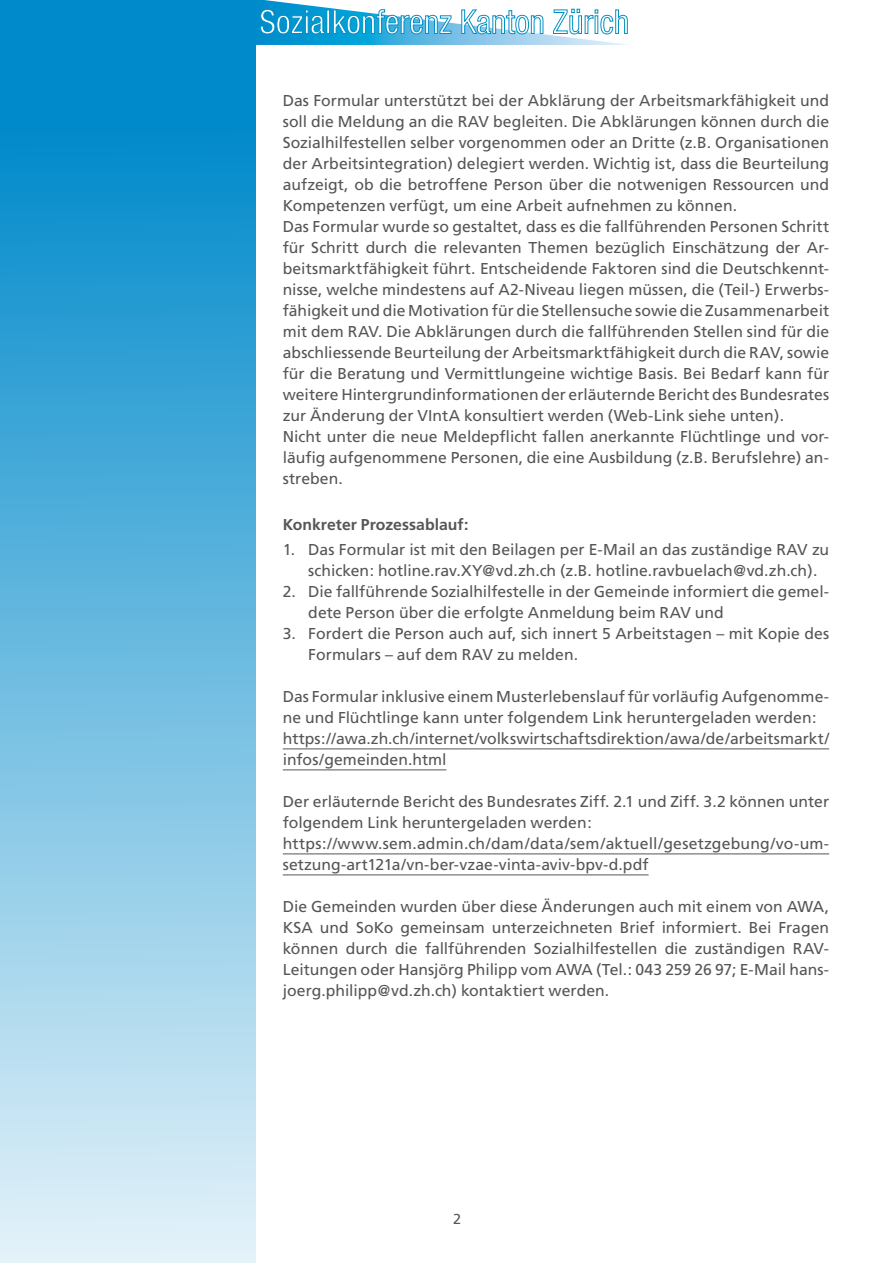
<style>
.page{position:relative;width:893px;height:1263px;background:#fff}
.page>*{position:absolute;margin:0;border:0;box-sizing:border-box;transform-origin:0 0}
.t1{font:15.75px/21px "Frutiger";color:#565655}
.t2{font:700 15.75px "Frutiger";color:#565655}
.t3{font:14.4px "Frutiger";color:#565655}
</style>
<div class="page">
<div style="left:0;top:0;width:255px;height:1263px;background:linear-gradient(to bottom,#0080c7,#e3f1f9)"></div>
<svg style="left:253px;top:0;width:375px;height:45px"></svg>
<hr style="left:283px;top:749px;width:546px;height:1px;background:#565655">
<hr style="left:283px;top:770px;width:163px;height:1px;background:#565655">
<hr style="left:283px;top:854px;width:546px;height:1px;background:#565655">
<hr style="left:283px;top:875px;width:366px;height:1px;background:#565655">
<p class="t1" style="left:283px;top:90px;width:548px">Das Formular unterstützt bei der Abklärung der Arbeitsmarkfähigkeit und soll die Meldung an die RAV begleiten. Die Abklärungen können durch die Sozialhilfestellen selber vorgenommen oder an Dritte (z.B. Organisationen der Arbeitsintegration) delegiert werden. Wichtig ist, dass die Beurteilung aufzeigt, ob die betroffene Person über die notwenigen Ressourcen und Kompetenzen verfügt, um eine Arbeit aufnehmen zu können.<br>Das Formular wurde so gestaltet, dass es die fallführenden Personen Schritt für Schritt durch die relevanten Themen bezüglich Einschätzung der Ar&shy;beitsmarktfähigkeit führt. Entscheidende Faktoren sind die Deutschkennt&shy;nisse, welche mindestens auf A2-Niveau liegen müssen, die (Teil-) Erwerbs&shy;fähigkeit und die Motivation für die Stellensuche sowie die Zusammenarbeit mit dem RAV. Die Abklärungen durch die fallführenden Stellen sind für die abschliessende Beurteilung der Arbeitsmarktfähigkeit durch die RAV, sowie für die Beratung und Vermittlungeine wichtige Basis. Bei Bedarf kann für weitere Hintergrundinformationen der erläuternde Bericht des Bundesrates zur Änderung der VIntA konsultiert werden (Web-Link siehe unten).<br>Nicht unter die neue Meldepflicht fallen anerkannte Flüchtlinge und vor&shy;läufig aufgenommene Personen, die eine Ausbildung (z.B. Berufslehre) an&shy;streben.</p>
<p class="t2" style="left:283px;top:515px;width:187px">Konkreter Prozessablauf:</p>
<p class="t1" style="left:308px;top:539px;width:522px;text-indent:-26px">1. Das Formular ist mit den Beilagen per E-Mail an das zuständige RAV zu schicken: hotline.rav.XY@vd.zh.ch (z.B. hotline.ravbuelach@vd.zh.ch).</p>
<p class="t1" style="left:308px;top:581px;width:522px;text-indent:-26px">2. Die fallführende Sozialhilfestelle in der Gemeinde informiert die gemel&shy;dete Person über die erfolgte Anmeldung beim RAV und</p>
<p class="t1" style="left:308px;top:623px;width:522px;text-indent:-26px">3. Fordert die Person auch auf, sich innert 5 Arbeitstagen – mit Kopie des<br>Formulars – auf dem RAV zu melden.</p>
<p class="t1" style="left:283px;top:686px;width:548px">Das Formular inklusive einem Musterlebenslauf für vorläufig Aufgenomme&shy;ne und Flüchtlinge kann unter folgendem Link heruntergeladen werden: https://awa.zh.ch/internet/volkswirtschaftsdirektion/awa/de/arbeitsmarkt/ infos/gemeinden.html</p>
<p class="t1" style="left:283px;top:791px;width:548px">Der erläuternde Bericht des Bundesrates Ziff. 2.1 und Ziff. 3.2 können unter folgendem Link heruntergeladen werden: https://www.sem.admin.ch/dam/data/sem/aktuell/gesetzgebung/vo-um&shy;setzung-art121a/vn-ber-vzae-vinta-aviv-bpv-d.pdf</p>
<p class="t1" style="left:283px;top:896px;width:548px;text-align:justify">Die Gemeinden wurden über diese Änderungen auch mit einem von AWA, KSA und SoKo gemeinsam unterzeichneten Brief informiert. Bei Fragen können durch die fallführenden Sozialhilfestellen die zuständigen RAV-Leitungen oder Hansjörg Philipp vom AWA (Tel.: 043 259 26 97; E-Mail hans&shy;joerg.philipp@vd.zh.ch) kontaktiert werden.</p>
<p class="t3" style="left:453px;top:1211px;width:10px">2</p>
</div>
